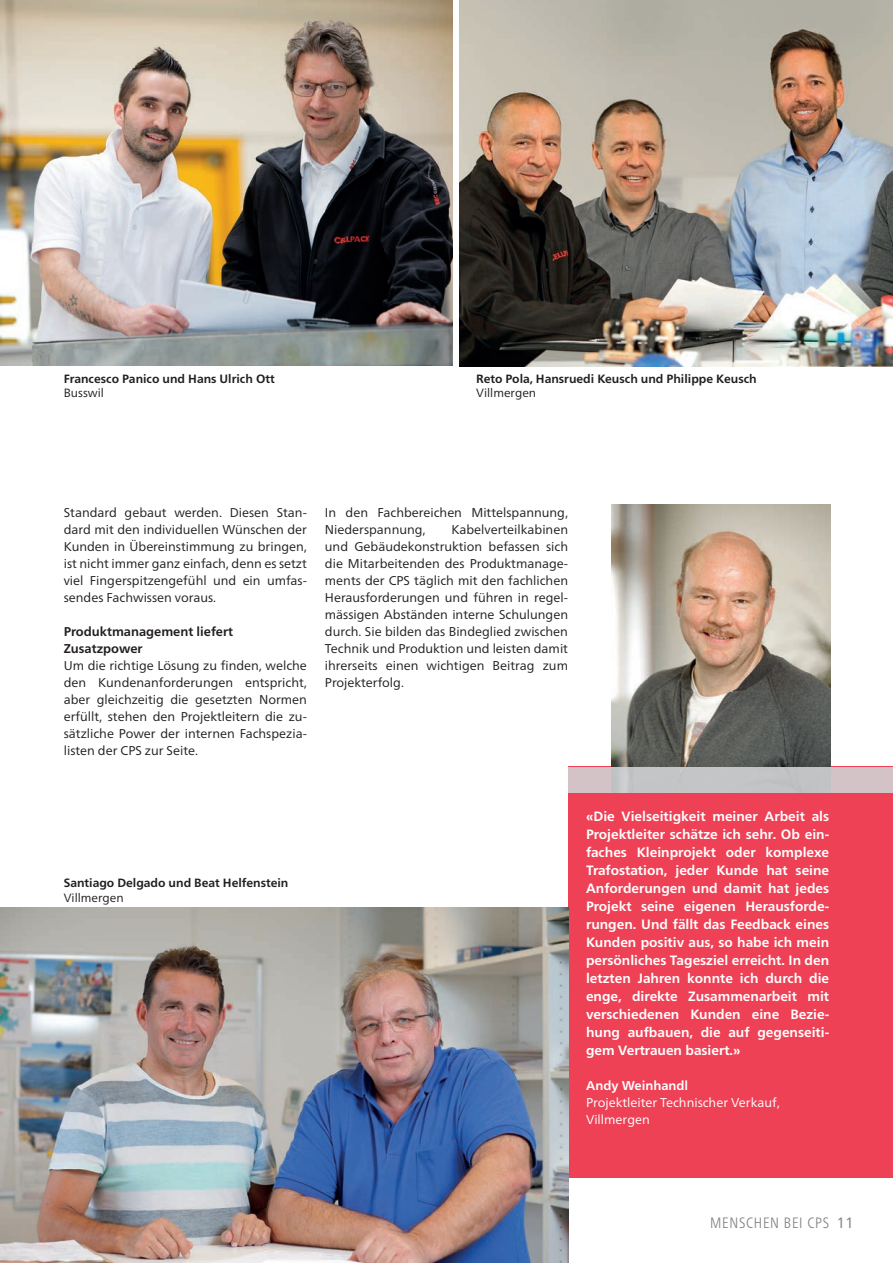
<style>
.page{position:relative;width:893px;height:1263px;background:#fff}
.page>*{position:absolute;margin:0;border:0;box-sizing:border-box;transform-origin:0 0}
.t1{font:300 condensed 15px "Frutiger Neue LTW1 G";letter-spacing:.05em;color:#808285}
.t2{font:700 13.5px/18px "Frutiger Neue LTW1 G";color:#fff;text-align:justify}
.t3{font:12.75px/17px "Frutiger Neue LTW1 G";color:#231f20;text-align:justify}
.t4{font:12.75px/17px "Frutiger Neue LTW1 G";color:#fff}
.t5{font:700 12.75px/17px "Frutiger Neue LTW1 G";color:#231f20}
.t6{font:700 12.75px "Frutiger Neue LTW1 G";color:#fff}
.t7{font:700 12px "Frutiger Neue LTW1 G";color:#231f20}
.t8{font:12px "Frutiger Neue LTW1 G";color:#231f20}
.s1{font-weight:400;font-stretch:normal}
</style>
<div class="page">
<div style="left:568px;top:767px;width:325px;height:411px;background:#ee4155"></div>
<img style="left:612px;top:505px;width:218px;height:262px">
<img style="left:0;top:908px;width:568px;height:355px">
<img style="left:459px;top:0;width:434px;height:366px">
<img style="left:0;top:0;width:452px;height:366px">
<div style="left:568px;top:767px;width:325px;height:25px;background:linear-gradient(to right,#c7c5c7,#c9c3c5)"></div>
<p class="t7" style="left:64px;top:370px;width:212px">Francesco Panico und Hans U lrich Ott</p>
<p class="t8" style="left:64px;top:384px;width:42px">Busswil</p>
<p class="t7" style="left:476px;top:370px;width:282px">Reto Pola, Hansruedi Keusch und Philippe Keusch</p>
<p class="t8" style="left:476px;top:384px;width:61px">Villmergen</p>
<p class="t3" style="left:64px;top:503px;width:245px">Standard gebaut werden. Diesen Stan&shy;dard mit den individuellen Wünschen der Kunden in Übereinstimmung zu bringen, ist nicht immer ganz einfach, denn es setzt viel Fingerspitzengefühl und ein umfas&shy;sendes Fachwissen voraus.</p>
<p class="t5" style="left:64px;top:622px;width:171px">Produktmanagement liefert<br>Zusatzpower</p>
<p class="t3" style="left:64px;top:656px;width:245px">U m die richtige Lösung zu finden, welche den Kundenanforderungen entspricht, aber gleichzeitig die gesetzten Normen erfüllt, stehen den Projektleitern die zu&shy;sätzliche Power der internen Fachspezia&shy;listen der CPS zur Seite.</p>
<p class="t3" style="left:325px;top:503px;width:245px">I n den Fachbereichen M ittelspannung,<br>N iederspannung,</p>
<p class="t3" style="left:325px;top:520px;width:245px;text-indent:127px">Kabelverteilkabinen und Gebäudekonstruktion befassen sich die M itarbeitenden des Produktmanage&shy;ments der CPS täglich mit den fachlichen Herausforderungen und führen in regel&shy;mässigen Abständen interne Schulungen durch. Sie bilden das Bindeglied zwischen Technik und Produktion und leisten damit ihrerseits einen wichtigen Beitrag zum Projekterfolg.</p>
<p class="t7" style="left:64px;top:874px;width:226px">Santiago Delgado und Beat Helfenstein</p>
<p class="t8" style="left:64px;top:889px;width:61px">Villmergen</p>
<p class="t2" style="left:586px;top:806px;width:245px">«Die Vielseitigkeit meiner Arbeit als Projektleiter schätze ich sehr. Ob ein&shy;faches Kleinprojekt oder komplexe Trafostation, jeder Kunde hat seine Anforderungen und damit hat jedes Projekt seine eigenen Herausforde&shy;rungen. U nd fällt das Feedback eines Kunden positiv aus, so habe ich mein persönliches Tagesziel erreicht. I n den letzten Jahren konnte ich durch die enge, direkte Zusammenarbeit mit verschiedenen Kunden eine Bezie&shy;hung aufbauen, die auf gegenseiti&shy;gem Vertrauen basiert.»</p>
<p class="t6" style="left:586px;top:1076px;width:104px">Andy Weinhandl</p>
<p class="t4" style="left:586px;top:1093px;width:195px">Projektleiter Technischer Verkauf,<br>Villmergen</p>
<p class="t1" style="left:710px;top:1211px;width:145px">MENSCHEN BEI CPS <span class="s1">11</span></p>
</div>
